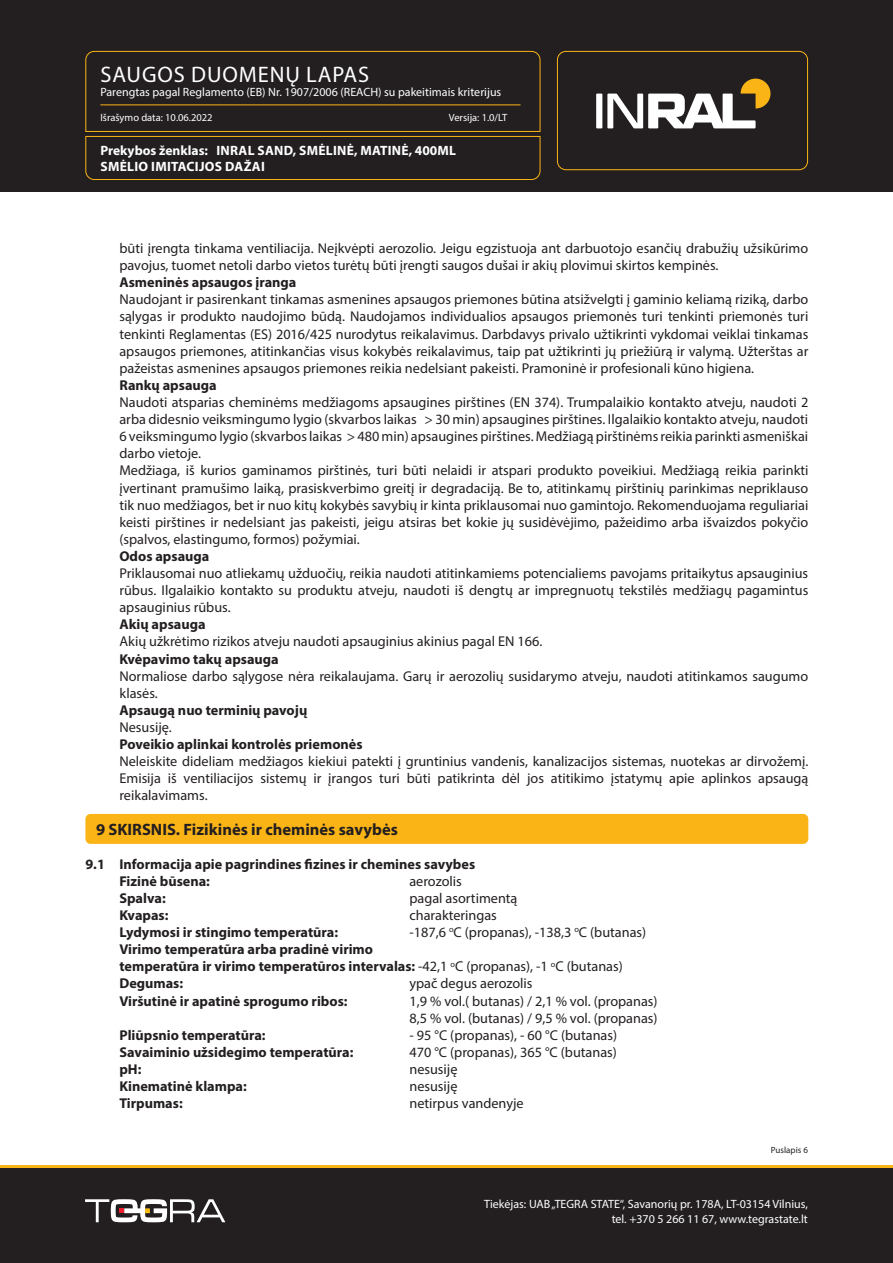
<style>
.page{position:relative;width:893px;height:1263px;background:#fff}
.page>*{position:absolute;margin:0;border:0;box-sizing:border-box;transform-origin:0 0}
.t1{font:22.5px "Myriad Pro";letter-spacing:.04em;color:#fff}
.Skyrius_baltas{font:700 16.5px "Myriad Pro";color:#231f20}
.Tekstas_paprastas_Bold{font:14.25px/17.1px "Myriad Pro";color:#231f20;text-align:justify}
.Tekstas_paprastas_Bold-2{font:700 14.25px "Myriad Pro";color:#231f20}
.t2{font:700 13.5px/16.2px "Myriad Pro";letter-spacing:.02em;color:#fff}
.t3{font:12px/14.4px "Myriad Pro";color:#fff;text-align:right}
.t4{font:10.5px "Myriad Pro";color:#fff}
.t5{font:9px "Myriad Pro";color:#231f20}
.s1{font-weight:400}
</style>
<div class="page">
<div style="left:0;top:1165px;width:893px;height:98px;background:#231f20"></div>
<div style="left:0;top:0;width:893px;height:191px;background:#231f20"></div>
<svg style="left:85px;top:51px;width:456px;height:129px"></svg>
<div style="left:557px;top:51px;width:251px;height:119px;border:1px solid #fbb416;border-radius:9px"></div>
<hr style="left:100px;top:104px;width:420px;height:1px;background:#fbb416">
<svg style="left:85px;top:1199px;width:140px;height:23px"></svg>
<div style="left:596px;top:94px;width:6px;height:34px;background:#fff"></div>
<svg style="left:607px;top:79px;width:163px;height:49px"></svg>
<hr style="left:0;top:1165px;width:893px;height:2px;background:#fbb416">
<div style="left:85px;top:814px;width:723px;height:30px;background:#fbb416;border-radius:5px"></div>
<h1 class="t1" style="left:101px;top:60px;width:270px">SAUGOS DUOMENŲ LAPAS</h1>
<p class="t3" style="left:100px;top:85px;width:402px">Parengtas pagal Reglamento (EB) Nr. 1907/2006 (REACH) su pakeitimais kriterijus</p>
<p class="t4" style="left:100px;top:111px;width:114px">Išrašymo data: 10.06.2022</p>
<p class="t4" style="left:449px;top:111px;width:60px">Versija: 1.0/LT</p>
<p class="t2" style="left:100px;top:142px;width:357px">Prekybos ženklas: INRAL SAND, SMĖLINĖ, MATINĖ, 400ML<br>SMĖLIO IMITACIJOS DAŽAI</p>
<p class="Tekstas_paprastas_Bold" style="left:119px;top:239px;width:690px">būti įrengta tinkama ventiliacija. Neįkvėpti aerozolio. Jeigu egzistuoja ant darbuotojo esančių drabužių užsikūrimo pavojus, tuomet netoli darbo vietos turėtų būti įrengti saugos dušai ir akių plovimui skirtos kempinės.</p>
<p class="Tekstas_paprastas_Bold-2" style="left:119px;top:273px;width:179px">Asmeninės apsaugos įranga</p>
<p class="Tekstas_paprastas_Bold" style="left:119px;top:291px;width:690px">Naudojant ir pasirenkant tinkamas asmenines apsaugos priemones būtina atsižvelgti į gaminio keliamą riziką, darbo sąlygas ir produkto naudojimo būdą. Naudojamos individualios apsaugos priemonės turi tenkinti priemonės turi tenkinti Reglamentas (ES) 2016/425 nurodytus reikalavimus. Darbdavys privalo užtikrinti vykdomai veiklai tinkamas apsaugos priemones, atitinkančias visus kokybės reikalavimus, taip pat užtikrinti jų priežiūrą ir valymą. Užterštas ar pažeistas asmenines apsaugos priemones reikia nedelsiant pakeisti. Pramoninė ir profesionali kūno higiena.</p>
<p class="Tekstas_paprastas_Bold-2" style="left:119px;top:376px;width:99px">Rankų apsauga</p>
<p class="Tekstas_paprastas_Bold" style="left:119px;top:393px;width:690px">Naudoti atsparias cheminėms medžiagoms apsaugines pirštines (EN 374). Trumpalaikio kontakto atveju, naudoti 2 arba didesnio veiksmingumo lygio (skvarbos laikas &gt; 30 min) apsaugines pirštines. Ilgalaikio kontakto atveju, naudoti 6 veiksmingumo lygio (skvarbos laikas &gt; 480 min) apsaugines pirštines. Medžiagą pirštinėms reikia parinkti asmeniškai darbo vietoje.</p>
<p class="Tekstas_paprastas_Bold" style="left:119px;top:462px;width:690px">Medžiaga, iš kurios gaminamos pirštinės, turi būti nelaidi ir atspari produkto poveikiui. Medžiagą reikia parinkti įvertinant pramušimo laiką, prasiskverbimo greitį ir degradaciją. Be to, atitinkamų pirštinių parinkimas nepriklauso tik nuo medžiagos, bet ir nuo kitų kokybės savybių ir kinta priklausomai nuo gamintojo. Rekomenduojama reguliariai keisti pirštines ir nedelsiant jas pakeisti, jeigu atsiras bet kokie jų susidėvėjimo, pažeidimo arba išvaizdos pokyčio (spalvos, elastingumo, formos) požymiai.</p>
<p class="Tekstas_paprastas_Bold-2" style="left:119px;top:547px;width:91px">Odos apsauga</p>
<p class="Tekstas_paprastas_Bold" style="left:119px;top:564px;width:690px">Priklausomai nuo atliekamų užduočių, reikia naudoti atitinkamiems potencialiems pavojams pritaikytus apsauginius rūbus. Ilgalaikio kontakto su produktu atveju, naudoti iš dengtų ar impregnuotų tekstilės medžiagų pagamintus apsauginius rūbus.</p>
<p class="Tekstas_paprastas_Bold-2" style="left:119px;top:615px;width:88px">Akių apsauga</p>
<p class="Tekstas_paprastas_Bold" style="left:119px;top:633px;width:424px">Akių užkrėtimo rizikos atveju naudoti apsauginius akinius pagal EN 166.</p>
<p class="Tekstas_paprastas_Bold-2" style="left:119px;top:649px;width:161px">Kvėpavimo takų apsauga</p>
<p class="Tekstas_paprastas_Bold" style="left:119px;top:667px;width:690px">Normaliose darbo sąlygose nėra reikalaujama. Garų ir aerozolių susidarymo atveju, naudoti atitinkamos saugumo klasės.</p>
<p class="Tekstas_paprastas_Bold-2" style="left:119px;top:701px;width:189px">Apsaugą nuo terminių pavojų</p>
<p class="Tekstas_paprastas_Bold" style="left:119px;top:718px;width:54px">Nesusiję.</p>
<p class="Tekstas_paprastas_Bold-2" style="left:119px;top:735px;width:245px">Poveikio aplinkai kontrolės priemonės</p>
<p class="Tekstas_paprastas_Bold" style="left:119px;top:752px;width:690px">Neleiskite dideliam medžiagos kiekiui patekti į gruntinius vandenis, kanalizacijos sistemas, nuotekas ar dirvožemį.<br>Emisija iš ventiliacijos sistemų ir įrangos turi būti patikrinta dėl jos atitikimo įstatymų apie aplinkos apsaugą reikalavimams.</p>
<p class="Skyrius_baltas" style="left:96px;top:819px;width:303px">9 SKIRSNIS. Fizikinės ir cheminės savybės</p>
<p class="Tekstas_paprastas_Bold-2" style="left:85px;top:855px;width:391px">9.1 Informacija apie pagrindines fizines ir chemines savybes</p>
<p class="Tekstas_paprastas_Bold-2" style="left:119px;top:872px;width:92px">Fizinė būsena:</p>
<p class="Tekstas_paprastas_Bold" style="left:409px;top:872px;width:54px">aerozolis</p>
<p class="Tekstas_paprastas_Bold-2" style="left:119px;top:889px;width:48px">Spalva:</p>
<p class="Tekstas_paprastas_Bold" style="left:409px;top:889px;width:110px">pagal asortimentą</p>
<p class="Tekstas_paprastas_Bold-2" style="left:119px;top:906px;width:51px">Kvapas:</p>
<p class="Tekstas_paprastas_Bold" style="left:409px;top:906px;width:89px">charakteringas</p>
<p class="Tekstas_paprastas_Bold-2" style="left:119px;top:923px;width:220px">Lydymosi ir stingimo temperatūra:</p>
<p class="Tekstas_paprastas_Bold" style="left:409px;top:923px;width:238px">-187,6 <sup>o</sup>C (propanas), -138,3 <sup>o</sup>C (butanas)</p>
<p class="Tekstas_paprastas_Bold-2" style="left:119px;top:940px;width:255px">Virimo temperatūra arba pradinė virimo</p>
<p class="Tekstas_paprastas_Bold-2" style="left:119px;top:957px;width:505px">temperatūra ir virimo temperatūros intervalas: <span class="s1">-42,1</span> <sup>o</sup><span class="s1">C (propanas), -1</span> <sup>o</sup><span class="s1">C (butanas)</span></p>
<p class="Tekstas_paprastas_Bold-2" style="left:119px;top:974px;width:65px">Degumas:</p>
<p class="Tekstas_paprastas_Bold" style="left:409px;top:975px;width:125px">ypač degus aerozolis</p>
<p class="Tekstas_paprastas_Bold-2" style="left:119px;top:991px;width:230px">Viršutinė ir apatinė sprogumo ribos:</p>
<p class="Tekstas_paprastas_Bold" style="left:409px;top:992px;width:250px">1,9 % vol.( butanas) / 2,1 % vol. (propanas)</p>
<p class="Tekstas_paprastas_Bold" style="left:409px;top:1009px;width:250px">8,5 % vol. (butanas) / 9,5 % vol. (propanas)</p>
<p class="Tekstas_paprastas_Bold-2" style="left:119px;top:1026px;width:148px">Pliūpsnio temperatūra:</p>
<p class="Tekstas_paprastas_Bold" style="left:409px;top:1026px;width:209px">- 95 °C (propanas), - 60 °C (butanas)</p>
<p class="Tekstas_paprastas_Bold-2" style="left:119px;top:1043px;width:235px">Savaiminio užsidegimo temperatūra:</p>
<p class="Tekstas_paprastas_Bold" style="left:409px;top:1043px;width:209px">470 °C (propanas), 365 °C (butanas)</p>
<p class="Tekstas_paprastas_Bold-2" style="left:119px;top:1060px;width:24px">pH:</p>
<p class="Tekstas_paprastas_Bold" style="left:409px;top:1060px;width:50px">nesusiję</p>
<p class="Tekstas_paprastas_Bold-2" style="left:119px;top:1077px;width:129px">Kinematinė klampa:</p>
<p class="Tekstas_paprastas_Bold" style="left:409px;top:1077px;width:50px">nesusiję</p>
<p class="Tekstas_paprastas_Bold-2" style="left:119px;top:1094px;width:65px">Tirpumas:</p>
<p class="Tekstas_paprastas_Bold" style="left:409px;top:1094px;width:116px">netirpus vandenyje</p>
<p class="t5" style="left:771px;top:1144px;width:38px">Puslapis 6</p>
<p class="t3" style="left:484px;top:1197px;width:325px">Tiekėjas: UAB „TEGRA STATE“, Savanorių pr. 178A, LT-03154 Vilnius, tel. +370 5 266 11 67, www.tegrastate.lt</p>
</div>
